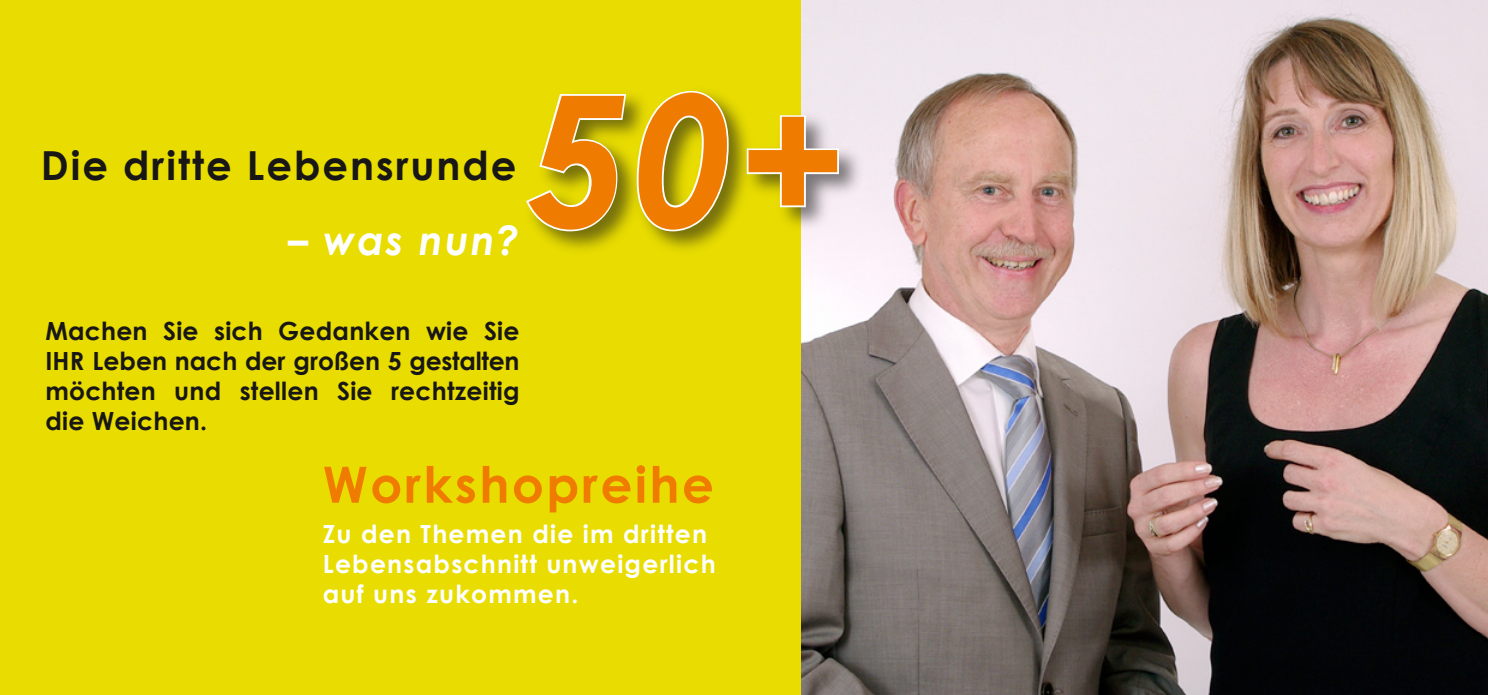
<style>
.page{position:relative;width:1488px;height:695px;background:#fff}
.page>*{position:absolute;margin:0;border:0;box-sizing:border-box;transform-origin:0 0}
.t1{font:italic 700 181.5px "Century Gothic";color:#ef7c00}
.t2{font:700 50px "Century Gothic";letter-spacing:.05em;color:#ef7c00}
.t3{font:700 40px "Century Gothic";letter-spacing:.05em;color:#181716}
.t4{font:italic 700 40px "Century Gothic";letter-spacing:.05em;color:#fff}
.t5{font:700 25px/30px "Century Gothic";letter-spacing:.01em;color:#181716;text-align:justify}
.t6{font:700 25px/30px "Century Gothic";letter-spacing:.05em;color:#fff}
</style>
<div class="page">
<div style="left:0;top:0;width:801px;height:694px;background:#e8dc00"></div>
<img style="left:801px;top:0;width:686px;height:694px">
<div style="left:522px;top:85px;width:344px;height:173px;background:#181716;opacity:.55"></div>
<svg style="left:523px;top:92px;width:105px;height:141px;background:#c1b929"></svg>
<svg style="left:635px;top:89px;width:95px;height:144px;background:#bcb42d"></svg>
<svg style="left:745px;top:113px;width:96px;height:96px;background:#c9c167"></svg>
<p class="t3" style="left:41px;top:135px;width:477px">Die dritte Lebensrunde</p>
<p class="t4" style="left:288px;top:210px;width:232px">– was nun?</p>
<p class="t1" style="left:526px;top:23px;width:323px">50+</p>
<p class="t5" style="left:45px;top:315px;width:476px">Machen Sie sich Gedanken wie Sie IHR Leben nach der großen 5 gestalten möchten und stellen Sie rechtzeitig die Weichen.</p>
<p class="t2" style="left:323px;top:446px;width:393px">Workshopreihe</p>
<p class="t6" style="left:323px;top:517px;width:394px">Zu den Themen die im dritten<br>Lebensabschnitt unweigerlich auf uns zukommen.</p>
</div>
